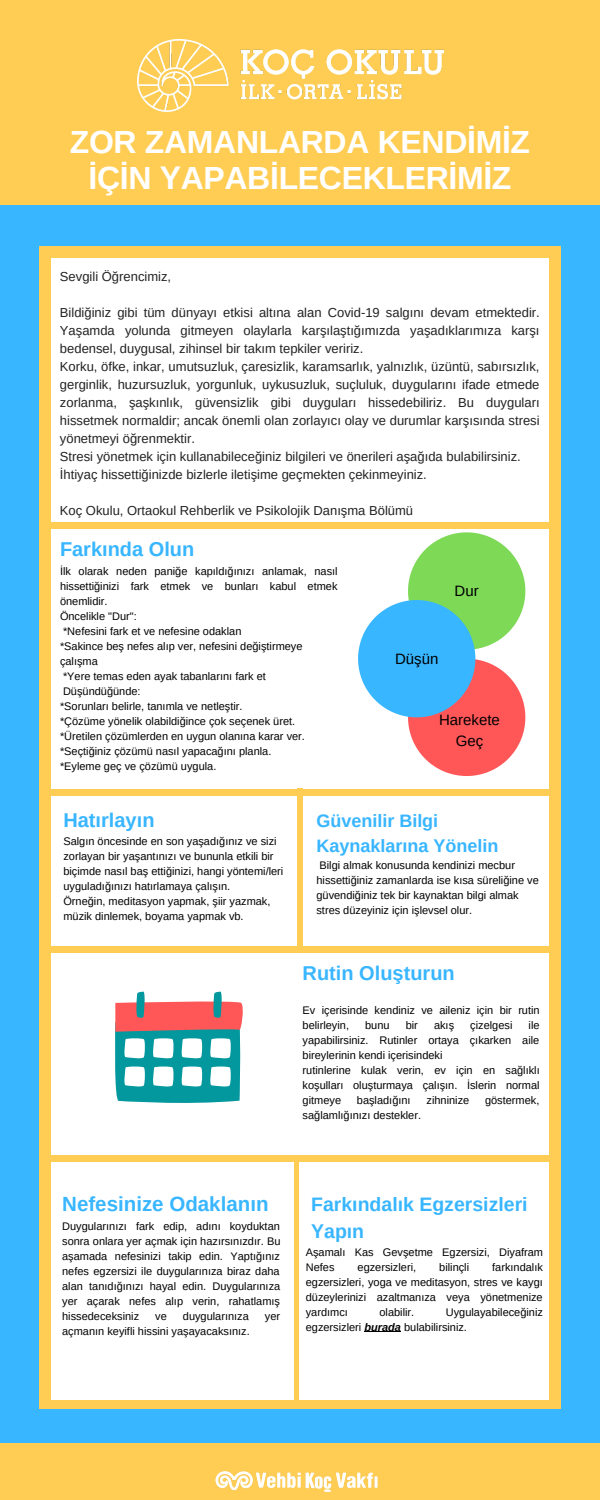
<style>
.page{position:relative;width:600px;height:1500px;background:#38b6ff}
.page>*{position:absolute;margin:0;border:0;box-sizing:border-box;transform-origin:0 0}
.t1{font:700 32px/36px "Arimo";letter-spacing:-.01em;color:#fff;text-align:center}
.t2{font:700 20.5px "Arimo";color:#38b6ff}
.t3{font:700 20px "Arimo";color:#38b6ff}
.t4{font:700 19.5px/27px "Arimo";color:#38b6ff}
.t5{font:700 18px/24.8px "Arimo";color:#38b6ff}
.t6{font:15px "Arimo";color:#000}
.t7{font:13px/18px "Arimo";color:#222;text-align:justify}
.t8{font:11px/15px "Arimo";color:#000}
.s1{font-weight:700;font-style:italic}
</style>
<div class="page">
<div style="left:0;top:0;width:600px;height:205px;background:#ffcd54"></div>
<div style="left:39px;top:246px;width:522px;height:1162px;background:#ffcd54"></div>
<div style="left:51px;top:258px;width:498px;height:1142px;background:#fff"></div>
<div style="left:0;top:1443px;width:600px;height:57px;background:#ffcd54"></div>
<div style="left:51px;top:789px;width:498px;height:6px;background:#ffcd54"></div>
<img style="left:138px;top:39px;width:306px;height:73px">
<img style="left:215px;top:1471px;width:163px;height:21px">
<svg style="left:358px;top:532px;width:167px;height:244px"></svg>
<svg style="left:115px;top:992px;width:128px;height:111px"></svg>
<hr style="left:364px;top:1331px;width:37px;height:1px;background:#000">
<div style="left:51px;top:946px;width:498px;height:7px;background:#ffcd54"></div>
<div style="left:51px;top:1155px;width:498px;height:7px;background:#ffcd54"></div>
<div style="left:297px;top:789px;width:6px;height:164px;background:#ffcd54"></div>
<hr style="left:294px;top:1162px;width:4px;height:246px;background:#ffcd54">
<div style="left:51px;top:522px;width:498px;height:7px;background:#ffcd54"></div>
<p class="t1" style="left:70px;top:123px;width:462px">ZOR ZAMANLARDA KENDİMİZ<br>İÇİN YAPABİLECEKLERİMİZ</p>
<p class="t7" style="left:60px;top:268px;width:113px">Sevgili Öğrencimiz,</p>
<p class="t7" style="left:60px;top:304px;width:481px">Bildiğiniz gibi tüm dünyayı etkisi altına alan Covid-19 salgını devam etmektedir.<br>Yaşamda yolunda gitmeyen olaylarla karşılaştığımızda yaşadıklarımıza karşı bedensel, duygusal, zihinsel bir takım tepkiler veririz.</p>
<p class="t7" style="left:60px;top:358px;width:481px">Korku, öfke, inkar, umutsuzluk, çaresizlik, karamsarlık, yalnızlık, üzüntü, sabırsızlık, gerginlik, huzursuzluk, yorgunluk, uykusuzluk, suçluluk, duygularını ifade etmede zorlanma, şaşkınlık, güvensizlik gibi duyguları hissedebiliriz. Bu duyguları hissetmek normaldir; ancak önemli olan zorlayıcı olay ve durumlar karşısında stresi yönetmeyi öğrenmektir.</p>
<p class="t7" style="left:60px;top:448px;width:462px">Stresi yönetmek için kullanabileceğiniz bilgileri ve önerileri aşağıda bulabilirsiniz.</p>
<p class="t7" style="left:60px;top:466px;width:368px">İhtiyaç hissettiğinizde bizlerle iletişime geçmekten çekinmeyiniz.</p>
<p class="t7" style="left:60px;top:502px;width:355px">Koç Okulu, Ortaokul Rehberlik ve Psikolojik Danışma Bölümü</p>
<p class="t3" style="left:60px;top:538px;width:136px">Farkında Olun</p>
<p class="t8" style="left:60px;top:563px;width:279px;text-align:justify">İlk olarak neden paniğe kapıldığınızı anlamak, nasıl hissettiğinizi fark etmek ve bunları kabul etmek önemlidir.</p>
<p class="t8" style="left:60px;top:608px;width:78px">Öncelikle "Dur":</p>
<p class="t8" style="left:63px;top:623px;width:180px">*Nefesini fark et ve nefesine odaklan</p>
<p class="t8" style="left:60px;top:638px;width:244px">*Sakince beş nefes alıp ver, nefesini değiştirmeye çalışma</p>
<p class="t8" style="left:63px;top:668px;width:204px">*Yere temas eden ayak tabanlarını fark et</p>
<p class="t8" style="left:63px;top:683px;width:79px">Düşündüğünde:</p>
<p class="t8" style="left:60px;top:698px;width:184px">*Sorunları belirle, tanımla ve netleştir.</p>
<p class="t8" style="left:60px;top:713px;width:237px">*Çözüme yönelik olabildiğince çok seçenek üret.</p>
<p class="t8" style="left:60px;top:728px;width:247px">*Üretilen çözümlerden en uygun olanına karar ver.</p>
<p class="t8" style="left:60px;top:743px;width:213px">*Seçtiğiniz çözümü nasıl yapacağını planla.</p>
<p class="t8" style="left:60px;top:758px;width:158px">*Eyleme geç ve çözümü uygula.</p>
<p class="t6" style="left:455px;top:583px;width:26px">Dur</p>
<p class="t6" style="left:395px;top:650px;width:45px">Düşün</p>
<p class="t6" style="left:439px;top:712px;width:62px">Harekete</p>
<p class="t6" style="left:456px;top:733px;width:29px">Geç</p>
<p class="t3" style="left:63px;top:809px;width:93px">Hatırlayın</p>
<p class="t8" style="left:63px;top:834px;width:221px">Salgın öncesinde en son yaşadığınız ve sizi zorlayan bir yaşantınızı ve bununla etkili bir biçimde nasıl baş ettiğinizi, hangi yöntemi/leri uyguladığınızı hatırlamaya çalışın.</p>
<p class="t8" style="left:63px;top:894px;width:209px">Örneğin, meditasyon yapmak, şiir yazmak, müzik dinlemek, boyama yapmak vb.</p>
<p class="t5" style="left:316px;top:808px;width:183px">Güvenilir Bilgi<br>Kaynaklarına Yönelin</p>
<p class="t8" style="left:316px;top:858px;width:224px">Bilgi almak konusunda kendinizi mecbur hissettiğiniz zamanlarda ise kısa süreliğine ve güvendiğiniz tek bir kaynaktan bilgi almak stres düzeyiniz için işlevsel olur.</p>
<p class="t3" style="left:303px;top:962px;width:154px">Rutin Oluşturun</p>
<p class="t8" style="left:303px;top:1002px;width:239px">Ev içerisinde kendiniz ve aileniz için bir rutin belirleyin,</p>
<p class="t8" style="left:303px;top:1017px;width:238px;text-align:justify;text-indent:226px">ile yapabilirsiniz. Rutinler ortaya çıkarken aile bireylerinin kendi içerisindeki</p>
<p class="t8" style="left:303px;top:1062px;width:239px;text-align:justify">rutinlerine kulak verin, ev için en sağlıklı koşulları oluşturmaya çalışın. İslerin normal gitmeye</p>
<p class="t8" style="left:365px;top:1017px;width:26px">bunu</p>
<p class="t8" style="left:406px;top:1017px;width:14px">bir</p>
<p class="t8" style="left:434px;top:1017px;width:22px">akış</p>
<p class="t8" style="left:470px;top:1017px;width:44px">çizelgesi</p>
<p class="t8" style="left:357px;top:1092px;width:55px">başladığını</p>
<p class="t8" style="left:427px;top:1092px;width:44px">zihninize</p>
<p class="t8" style="left:485px;top:1092px;width:56px">göstermek,</p>
<p class="t8" style="left:303px;top:1107px;width:120px">sağlamlığınızı destekler.</p>
<p class="t2" style="left:62px;top:1193px;width:208px">Nefesinize Odaklanın</p>
<p class="t8" style="left:62px;top:1219px;width:220px;text-align:justify">Duygularınızı fark edip, adını koyduktan sonra onlara yer açmak için hazırsınızdır. Bu aşamada nefesinizi takip edin. Yaptığınız nefes egzersizi ile duygularınıza biraz daha alan tanıdığınızı hayal edin. Duygularınıza yer açarak nefes alıp verin, rahatlamış hissedeceksiniz</p>
<p class="t8" style="left:155px;top:1309px;width:13px">ve</p>
<p class="t8" style="left:183px;top:1309px;width:67px">duygularınıza</p>
<p class="t8" style="left:265px;top:1309px;width:17px">yer</p>
<p class="t8" style="left:62px;top:1324px;width:189px">açmanın keyifli hissini yaşayacaksınız.</p>
<p class="t4" style="left:311px;top:1190px;width:218px">Farkındalık Egzersizleri<br>Yapın</p>
<p class="t8" style="left:306px;top:1244px;width:239px">Aşamalı Kas Gevşetme Egzersizi, Diyafram<br>Nefes</p>
<p class="t8" style="left:306px;top:1259px;width:239px;text-align:justify;text-indent:186px">farkındalık egzersizleri, yoga ve meditasyon, stres ve kaygı düzeylerinizi azaltmanıza veya yönetmenize yardımcı</p>
<p class="t8" style="left:358px;top:1259px;width:60px">egzersizleri,</p>
<p class="t8" style="left:439px;top:1259px;width:31px">bilinçli</p>
<p class="t8" style="left:306px;top:1304px;width:239px;text-indent:140px">Uygulayabileceğiniz egzersizleri <span class="s1">burada</span> bulabilirsiniz.</p>
<p class="t8" style="left:379px;top:1304px;width:36px">olabilir.</p>
</div>
